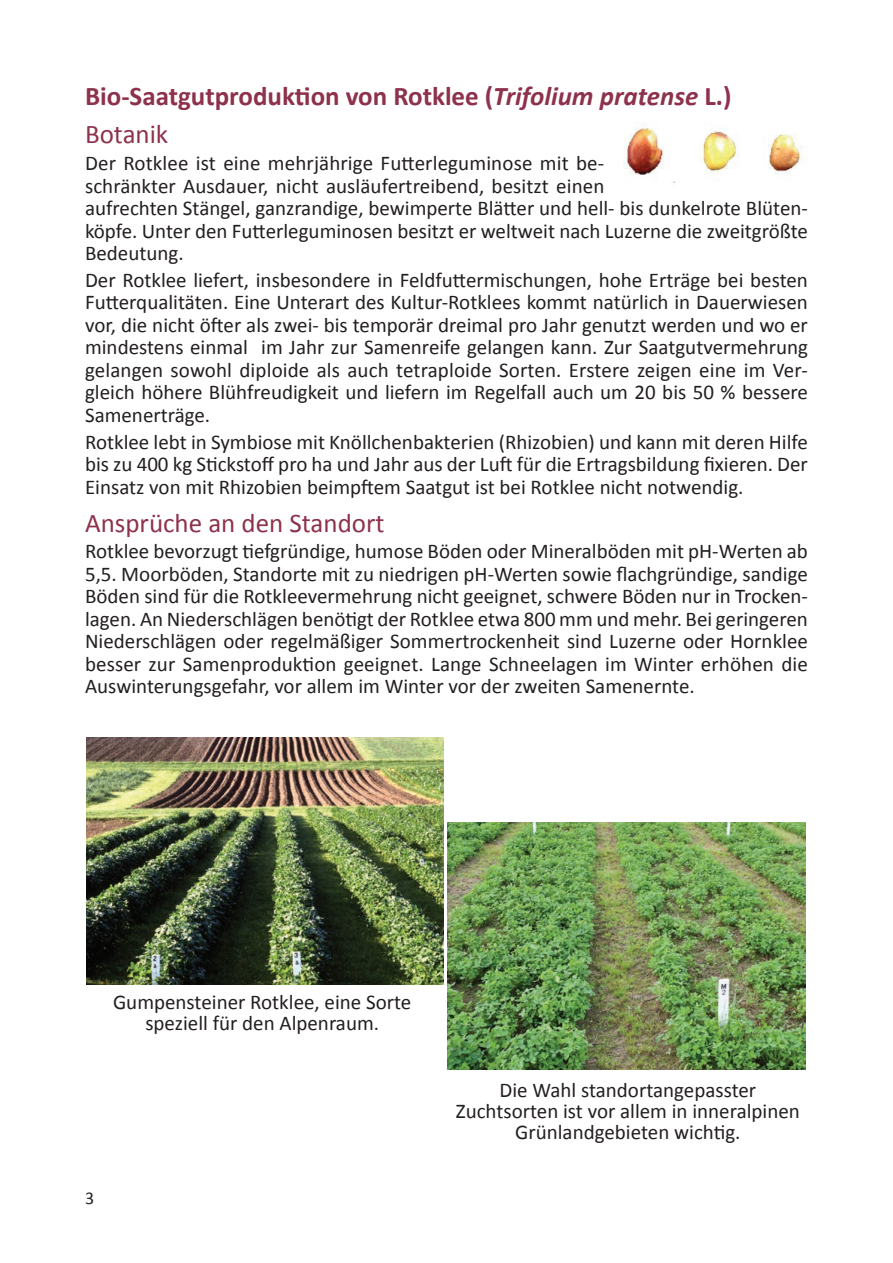
<style>
.page{position:relative;width:893px;height:1263px;background:#fff}
.page>*{position:absolute;margin:0;border:0;box-sizing:border-box;transform-origin:0 0}
.t1{font:700 27px/38px "Calibri";color:#8d314c}
.t2{font:27px "Calibri";color:#8d314c}
.t3{font:21px/22.5px "Calibri";color:#231f20;text-align:justify}
.t4{font:18px "Calibri";color:#231f20}
.s1{font-style:italic}
.s2{font-weight:400}
</style>
<div class="page">
<img style="left:87px;top:737px;width:357px;height:247px">
<img style="left:448px;top:823px;width:357px;height:246px">
<img style="left:624px;top:124px;width:182px;height:59px">
<p class="t1" style="left:85px;top:77px;width:648px">Bio-Saatgutproduktion von Rotklee (<span class="s1">Trifolium pratense</span> L.)<br><span class="s2">Botanik</span></p>
<p class="t3" style="left:85px;top:152px;width:724px;text-align:left">Der Rotklee ist eine mehrjährige Futterleguminose mit be-<br>schränkter Ausdauer, nicht ausläufertreibend, besitzt einen<br>aufrechten Stängel, ganzrandige, bewimperte Blätter und hell- bis dunkelrote Blüten&shy;köpfe. Unter den Futterleguminosen besitzt er weltweit nach Luzerne die zweitgrößte Bedeutung.</p>
<p class="t3" style="left:85px;top:269px;width:724px">Der Rotklee liefert, insbesondere in Feldfuttermischungen, hohe Erträge bei besten Futterqualitäten. Eine Unterart des Kultur-Rotklees kommt natürlich in Dauerwiesen vor, die nicht öfter als zwei- bis temporär dreimal pro Jahr genutzt werden und wo er mindestens einmal im Jahr zur Samenreife gelangen kann. Zur Saatgutvermehrung gelangen sowohl diploide als auch tetraploide Sorten. Erstere zeigen eine im Ver&shy;gleich höhere Blühfreudigkeit und liefern im Regelfall auch um 20 bis 50 % bessere Samenerträge.</p>
<p class="t3" style="left:85px;top:430px;width:724px">Rotklee lebt in Symbiose mit Knöllchenbakterien (Rhizobien) und kann mit deren Hilfe bis zu 400 kg Stickstoff pro ha und Jahr aus der Luft für die Ertragsbildung fixieren. Der Einsatz von mit Rhizobien beimpftem Saatgut ist bei Rotklee nicht notwendig.</p>
<p class="t2" style="left:85px;top:506px;width:301px">Ansprüche an den Standort</p>
<p class="t3" style="left:85px;top:540px;width:724px">Rotklee bevorzugt tiefgründige, humose Böden oder Mineralböden mit pH-Werten ab 5,5. Moorböden, Standorte mit zu niedrigen pH-Werten sowie flachgründige, sandige Böden sind für die Rotkleevermehrung nicht geeignet, schwere Böden nur in Trocken&shy;lagen. An Niederschlägen benötigt der Rotklee etwa 800 mm und mehr. Bei geringeren Niederschlägen oder regelmäßiger Sommertrockenheit sind Luzerne oder Hornklee besser zur Samenproduktion geeignet. Lange Schneelagen im Winter erhöhen die Auswinterungsgefahr, vor allem im Winter vor der zweiten Samenernte.</p>
<p class="t3" style="left:113px;top:991px;width:300px;line-height:21px;text-align:center">Gumpensteiner Rotklee, eine Sorte speziell für den Alpenraum.</p>
<p class="t4" style="left:85px;top:1187px;width:11px">3</p>
<p class="t3" style="left:456px;top:1079px;width:345px;line-height:21px;text-align:center">Die Wahl standortangepasster<br>Zuchtsorten ist vor allem in inneralpinen<br>Grünlandgebieten wichtig.</p>
</div>
